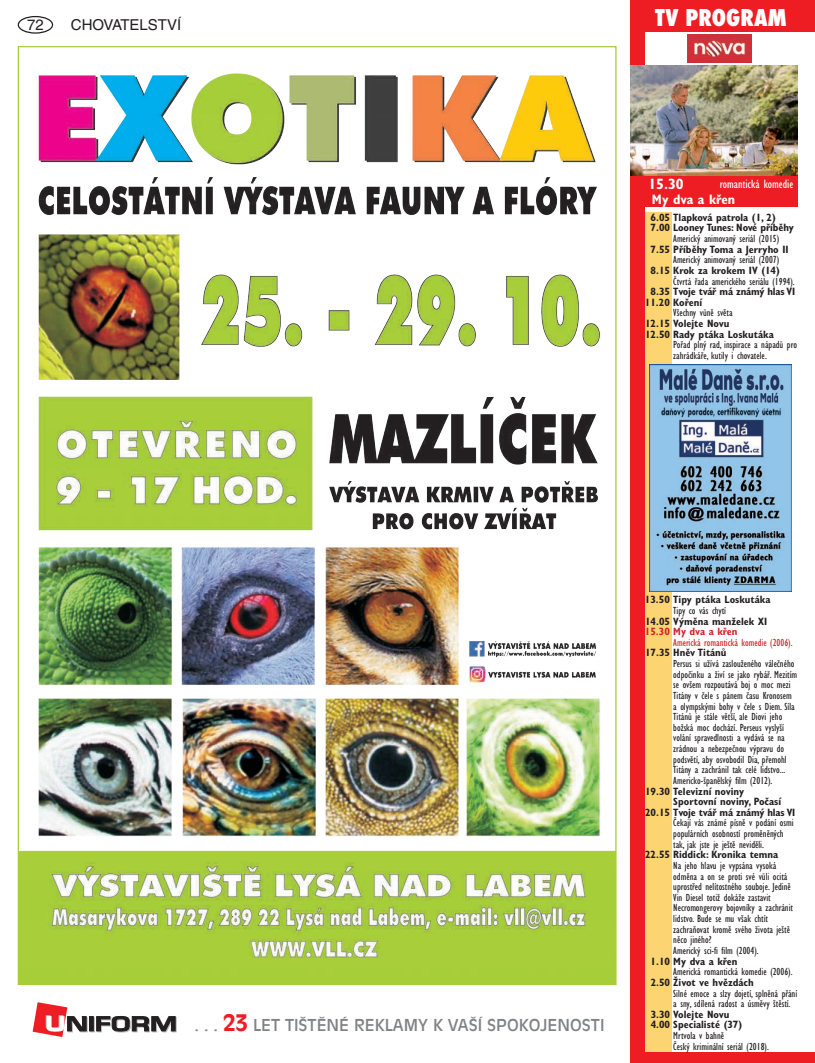
<style>
.page{position:relative;width:815px;height:1063px;background:#fff}
.page>*{position:absolute;margin:0;border:0;box-sizing:border-box;transform-origin:0 0}
.t1{font:800 condensed 22.5px "Futura";color:#fff}
.t2{font:16.25px "Antique Olive CE";color:#808285}
.t3{font:15px "Helvetica CE";color:#231f20}
.t4{font:700 condensed 15px "Gill Sans CE";color:#fff}
.t5{font:700 condensed 13.75px "Gill Sans CE";letter-spacing:-.01em;color:#fff}
.t6{font:condensed 12.5px "Gill Sans CE";color:#fff}
.t7{font:condensed 10.62px/10.6px "Gill Sans CE";color:#231f20}
.t8{font:700 condensed 10.62px/10.6px "Gill Sans CE";color:#231f20}
.t9{font:700 condensed 10.62px/10.6px "Gill Sans CE";letter-spacing:-.02em;color:#231f20}
.t10{font:condensed 10.62px "Gill Sans CE";color:#d1232a}
.t11{font:700 condensed 10.62px "Gill Sans CE";color:#d1232a}
.s1{font-weight:700;font-size:22.5px;color:#ee1d23}
</style>
<div class="page">
<div style="left:18px;top:16px;width:35px;height:18px;border:1px solid #231f20;border-radius:50%"></div>
<svg style="left:90px;top:1017px;width:5px;height:15px"></svg>
<svg style="left:89px;top:1016px;width:5px;height:15px"></svg>
<svg style="left:96px;top:1016px;width:81px;height:16px"></svg>
<svg style="left:33px;top:1002px;width:55px;height:35px"></svg>
<div style="left:631px;top:0;width:184px;height:32px;background:#ee1d23"></div>
<div style="left:631px;top:175px;width:166px;height:32px;background:#ee1d23"></div>
<img style="left:687px;top:34px;width:64px;height:29px">
<div style="left:631px;top:0;width:14px;height:1063px;background:#ee1d23"></div>
<div style="left:631px;top:1052px;width:184px;height:11px;background:#ee1d23"></div>
<div style="left:645px;top:213px;width:26px;height:839px;background:#fdd472"></div>
<img style="left:631px;top:66px;width:166px;height:109px">
<img style="left:650px;top:365px;width:141px;height:227px">
<img style="left:20px;top:73px;width:595px;height:910px">
<h3 class="t3" style="left:27px;top:16px;width:18px">72</h3>
<h3 class="t3" style="left:71px;top:16px;width:112px">CHOVATELSTVÍ</h3>
<h1 class="t1" style="left:655px;top:2px;width:133px">TV PROGRAM</h1>
<h3 class="t4" style="left:648px;top:175px;width:37px">15.30</h3>
<p class="t5" style="left:652px;top:191px;width:85px">My dva a křen</p>
<p class="t6" style="left:720px;top:176px;width:75px">romantická komedie</p>
<p class="t8" style="left:651px;top:212px;width:145px">6.05 Tlapková patrola (1, 2)<br>7.00 Looney Tunes: Nové příběhy</p>
<p class="t7" style="left:673px;top:233px;width:107px">Americký animovaný seriál (2015)</p>
<p class="t8" style="left:651px;top:244px;width:139px">7.55 Příběhy Toma a Jerryho II</p>
<p class="t7" style="left:673px;top:255px;width:107px">Americký animovaný seriál (2007)</p>
<p class="t8" style="left:651px;top:265px;width:131px">8.15 Krok za krokem IV (14)</p>
<p class="t7" style="left:673px;top:276px;width:123px">Čtvrtá řada amerického seriálu (1994).</p>
<p class="t9" style="left:645px;top:286px;width:152px;text-indent:6px">8.35 Tvoje tvář má známý hlas VI<br>11.20 Koření</p>
<p class="t7" style="left:673px;top:308px;width:61px">Všechny vůně světa</p>
<p class="t8" style="left:645px;top:318px;width:130px">12.15 Volejte Novu<br>12.50 Rady ptáka Loskutáka</p>
<p class="t7" style="left:673px;top:340px;width:125px">Pořad plný rad, inspirace a nápadů pro zahrádkáře, kutily i chovatele.</p>
<h2 class="t2" style="left:195px;top:1016px;width:411px">. . . <span class="s1">23</span> LET TIŠTĚNÉ REKLAMY K VAŠÍ SPOKOJENOSTI</h2>
<p class="t8" style="left:645px;top:595px;width:127px">13.50 Tipy ptáka Loskutáka</p>
<p class="t7" style="left:673px;top:605px;width:54px">Tipy co vás chytí</p>
<p class="t8" style="left:645px;top:616px;width:124px">14.05 Výměna manželek XI</p>
<p class="t11" style="left:645px;top:625px;width:94px">15.30 My dva a křen</p>
<p class="t10" style="left:673px;top:636px;width:121px">Americká romantická komedie (2006).</p>
<p class="t8" style="left:645px;top:648px;width:83px">17.35 Hněv Titánů</p>
<p class="t7" style="left:673px;top:658px;width:126px">Persus si užívá zaslouženého válečného odpočinku a živí se jako rybář. Mezitím se ovšem rozpoutává boj o moc mezi Titány v čele s pánem času Kronosem a olympskými bohy v čele s Diem. Síla Titánů je stále větší, ale Diovi jeho božská moc dochází. Perseus vyslyší volání spravedlnosti a vydává se na zrádnou a nebezpečnou výpravu do podsvětí, aby osvobodil Dia, přemohl Titány a zachránil tak celé lidstvo...<br>Americko-španělský film (2012).</p>
<p class="t8" style="left:645px;top:786px;width:100px">19.30 Televizní noviny</p>
<p class="t8" style="left:673px;top:796px;width:109px">Sportovní noviny, Počasí</p>
<p class="t9" style="left:645px;top:807px;width:152px">20.15 Tvoje tvář má známý hlas VI</p>
<p class="t7" style="left:673px;top:818px;width:122px">Čekají vás známé písně v podání osmi populárních osobností proměněných tak, jak jste je ještě neviděli.</p>
<p class="t8" style="left:645px;top:850px;width:135px">22.55 Riddick: Kronika temna</p>
<p class="t7" style="left:673px;top:860px;width:121px">Na jeho hlavu je vypsána vysoká odměna a on se proti své vůli ocitá uprostřed nelítostného souboje. Jedině<br>Vin Diesel totiž dokáže zastavit<br>Necromongerovy bojovníky a zachránit lidstvo. Bude se mu však chtít zachraňovat kromě svého života ještě něco jiného?<br>Americký sci-fi film (2004).</p>
<p class="t8" style="left:651px;top:956px;width:88px">1.10 My dva a křen</p>
<p class="t7" style="left:673px;top:966px;width:121px">Americká romantická komedie (2006).</p>
<p class="t8" style="left:651px;top:977px;width:105px">2.50 Život ve hvězdách</p>
<p class="t7" style="left:673px;top:988px;width:125px">Silné emoce a slzy dojetí, splněná přání a sny, sdílená radost a úsměvy štěstí.</p>
<p class="t8" style="left:651px;top:1009px;width:93px">3.30 Volejte Novu<br>4.00 Specialisté (37)</p>
<p class="t7" style="left:673px;top:1030px;width:97px">Mrtvola v bahně<br>Český kriminální seriál (2018).</p>
</div>
